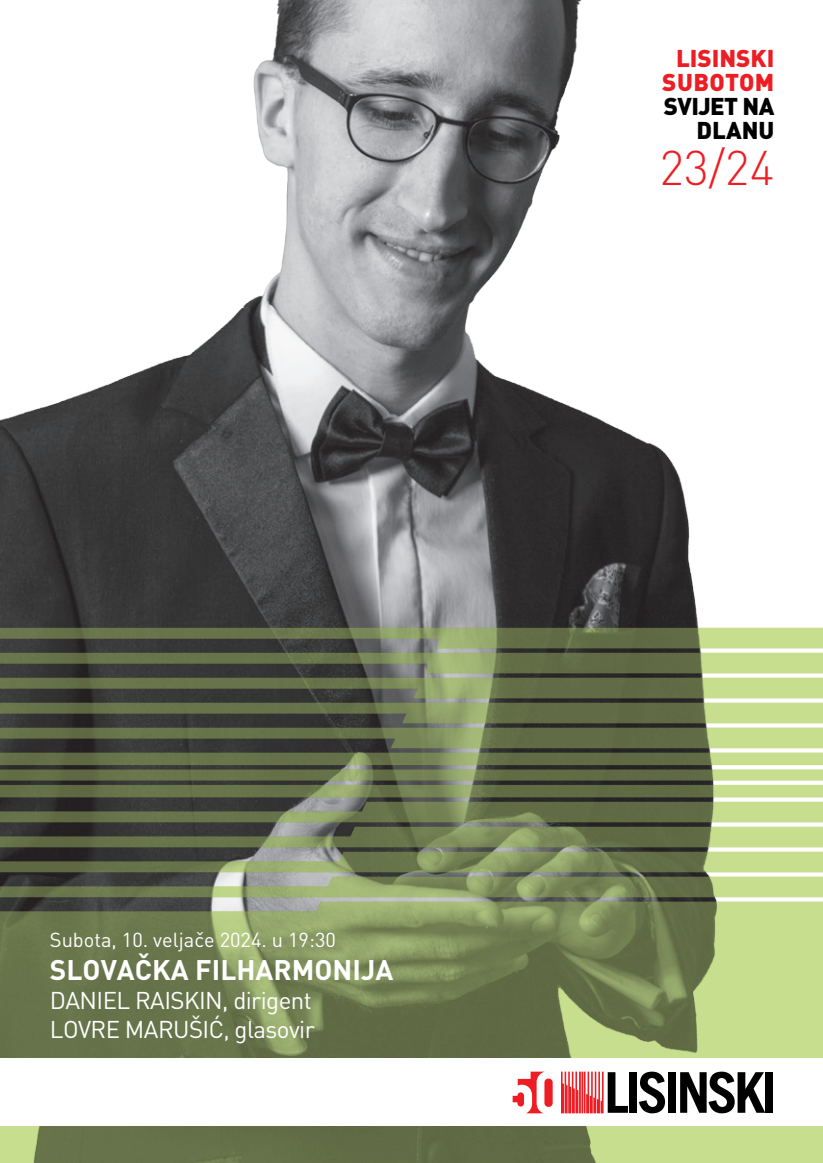
<style>
.page{position:relative;width:823px;height:1163px;background:#fff}
.page>*{position:absolute;margin:0;border:0;box-sizing:border-box;transform-origin:0 0}
.t1{font:300 48px "DIN Pro";color:#ee1d23}
.t2{font:700 28px "DIN Pro";color:#fff}
.t3{font:24px/28.8px "DIN Pro";letter-spacing:-.025em;color:#fff}
.t4{font:900 24px/24px "DIN Pro";color:#ee1d23;text-align:center}
.t5{font:900 24px/24px "DIN Pro";letter-spacing:-.025em;color:#000;text-align:right}
.t6{font:20px "DIN Pro";color:#fff}
</style>
<div class="page">
<img style="left:0;top:0;width:698px;height:627px">
<svg style="left:0;top:627px;width:822px;height:535px;background:#768259"></svg>
<div style="left:0;top:1058px;width:822px;height:67px;background:#fff"></div>
<svg style="left:561px;top:1071px;width:66px;height:42px"></svg>
<div style="left:629px;top:1071px;width:7px;height:41px;background:#000"></div>
<svg style="left:639px;top:1071px;width:25px;height:42px"></svg>
<div style="left:668px;top:1071px;width:7px;height:41px;background:#000"></div>
<svg style="left:680px;top:1071px;width:84px;height:42px"></svg>
<div style="left:765px;top:1071px;width:7px;height:41px;background:#000"></div>
<div style="left:544px;top:1078px;width:8px;height:28px;background:#ee1d23;border-radius:4px"></div>
<svg style="left:517px;top:1071px;width:27px;height:42px"></svg>
<p class="t4" style="left:662px;top:46px;width:113px">LISINSKI<br>SUBOTOM</p>
<p class="t5" style="left:663px;top:94px;width:112px">SVIJET NA<br>DLANU</p>
<h1 class="t1" style="left:659px;top:135px;width:116px">23/24</h1>
<p class="t6" style="left:50px;top:925px;width:287px">Subota, 10. veljače 2024. u 19:30</p>
<p class="t2" style="left:50px;top:951px;width:345px">SLOVAČKA FILHARMONIJA</p>
<p class="t3" style="left:50px;top:984px;width:266px">DANIEL RAISKIN, dirigent<br>LOVRE MARUŠIĆ, glasovir</p>
</div>
